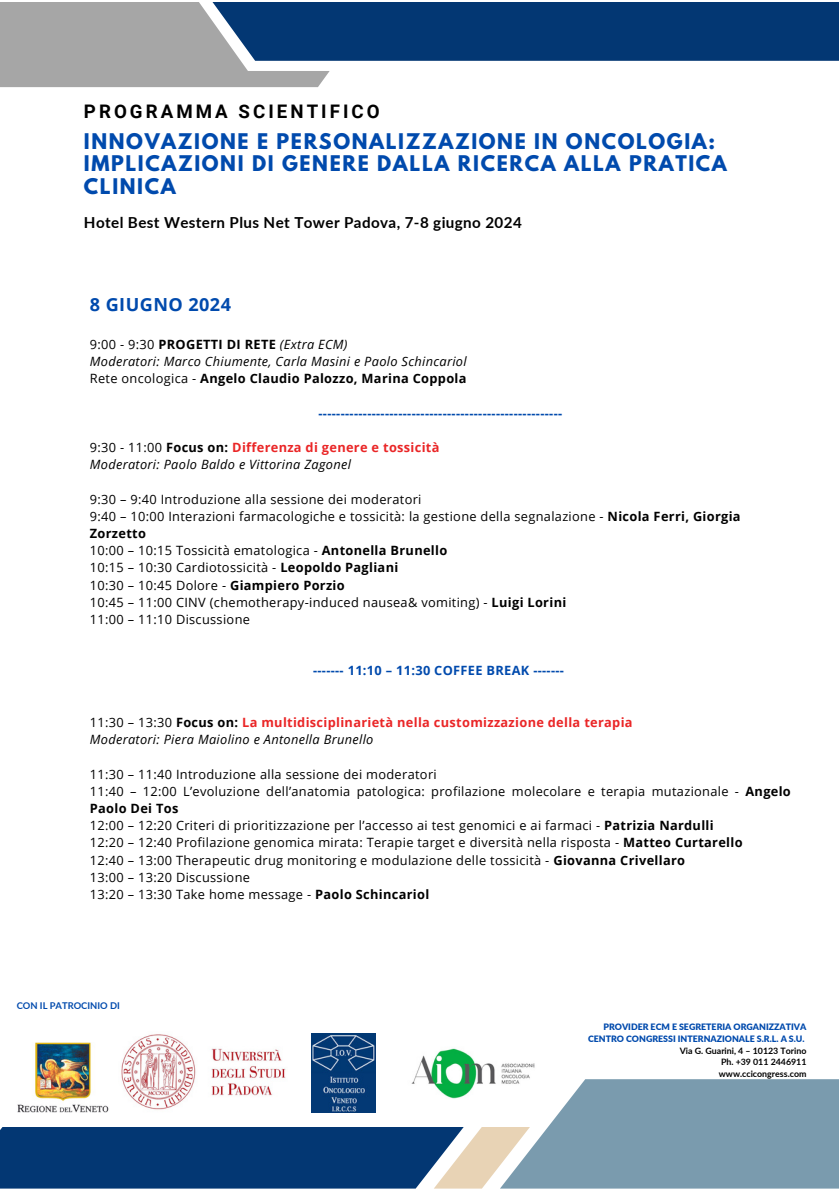
<style>
.page{position:relative;width:839px;height:1191px;background:#fff}
.page>*{position:absolute;margin:0;border:0;box-sizing:border-box;transform-origin:0 0}
.t1{font:700 19.2px/22.4px "League Spartan";letter-spacing:.085em;color:#004aad}
.t2{font:700 18.6px "Roboto";letter-spacing:.165em;color:#000}
.t3{font:700 18px "Open Sans";letter-spacing:.025em;color:#004aad}
.t4{font:700 15.2px "Lato";letter-spacing:.025em;color:#000}
.t5{font:12.8px/17.2px "Open Sans";letter-spacing:.025em;color:#000}
.t6{font:italic 12.8px/17.2px "Open Sans";letter-spacing:.025em;color:#000}
.t7{font:700 12.8px/17.2px "Open Sans";letter-spacing:.025em;color:#ea2627}
.t8{font:700 12.8px "Open Sans";letter-spacing:.025em;color:#004aad}
.t9{font:700 9.4px "Lato";color:#004aad}
.t10{font:900 8.8px/11.8px "Lato";color:#004aad;text-align:right}
.t11{font:700 8.8px/11.8px "Lato";color:#000;text-align:justify}
.s1{font-style:normal}
.s2{font-weight:700;font-style:normal}
.s3{font-weight:700;font-style:normal;color:#ea2627}
.s4{font-weight:700}
.s5{font-weight:400;color:#000}
.s6{color:#000}
.s7{font-weight:400;font-style:italic;color:#000}
</style>
<div class="page">
<svg style="left:0;top:2px;width:838px;height:85px"></svg>
<svg style="left:0;top:1079px;width:838px;height:110px"></svg>
<img style="left:398px;top:1048px;width:151px;height:65px">
<img style="left:311px;top:1034px;width:64px;height:79px">
<img style="left:118px;top:1034px;width:171px;height:78px">
<img style="left:17px;top:1042px;width:93px;height:70px">
<h1 class="t2" style="left:84px;top:101px;width:297px">PROGRAMMA SCIENTIFICO</h1>
<h1 class="t1" style="left:84px;top:132px;width:644px">INNOVAZIONE E PERSONALIZZAZIONE IN ONCOLOGIA:<br>IMPLICAZIONI DI GENERE DALLA RICERCA ALLA PRATICA<br>CLINICA</h1>
<h2 class="t4" style="left:84px;top:213px;width:439px">Hotel Best Western Plus Net Tower Padova, 7-8 giugno 2024</h2>
<h3 class="t3" style="left:90px;top:292px;width:143px">8 GIUGNO 2024</h3>
<p class="t6" style="left:90px;top:335px;width:378px"><span class="s1">9:00 - 9:30</span> <span class="s2">PROGETTI DI RETE</span> (Extra ECM)<br>Moderatori: Marco Chiumente, Carla Masini e Paolo Schincariol<br><span class="s1">Rete oncologica -</span> <span class="s2">Angelo Claudio Palozzo, Marina Coppola</span></p>
<p class="t8" style="left:318px;top:404px;width:245px">-------------------------------------------------------</p>
<p class="t6" style="left:90px;top:438px;width:351px"><span class="s1">9:30 - 11:00</span> <span class="s2">Focus on:</span> <span class="s3">Differenza di genere e tossicità<br></span>Moderatori: Paolo Baldo e Vittorina Zagonel</p>
<p class="t5" style="left:90px;top:490px;width:652px">9:30 – 9:40 Introduzione alla sessione dei moderatori<br>9:40 – 10:00 Interazioni farmacologiche e tossicità: la gestione della segnalazione - <span class="s4">Nicola Ferri, Giorgia Zorzetto<br></span>10:00 – 10:15 Tossicità ematologica - <span class="s4">Antonella Brunello<br></span>10:15 – 10:30 Cardiotossicità - <span class="s4">Leopoldo Pagliani<br></span>10:30 – 10:45 Dolore - <span class="s4">Giampiero Porzio<br></span>10:45 – 11:00 CINV (chemotherapy-induced nausea&amp; vomiting) - <span class="s4">Luigi Lorini<br></span>11:00 – 11:10 Discussione</p>
<p class="t8" style="left:313px;top:662px;width:252px">------- 11:10 – 11:30 COFFEE BREAK -------</p>
<p class="t7" style="left:90px;top:713px;width:544px"><span class="s5">11:30 – 13:30</span> <span class="s6">Focus on:</span> La multidisciplinarietà nella customizzazione della terapia<br><span class="s7">Moderatori: Piera Maiolino e Antonella Brunello</span></p>
<p class="t5" style="left:90px;top:765px;width:702px">11:30 – 11:40 Introduzione alla sessione dei moderatori<br>11:40 – 12:00 L’evoluzione dell’anatomia patologica: profilazione molecolare e terapia mutazionale - <span class="s4">Angelo Paolo Dei Tos<br></span>12:00 – 12:20 Criteri di prioritizzazione per l’accesso ai test genomici e ai farmaci - <span class="s4">Patrizia Nardulli<br></span>12:20 – 12:40 Profilazione genomica mirata: Terapie target e diversità nella risposta - <span class="s4">Matteo Curtarello<br></span>12:40 – 13:00 Therapeutic drug monitoring e modulazione delle tossicità - <span class="s4">Giovanna Crivellaro<br></span>13:00 – 13:20 Discussione<br>13:20 – 13:30 Take home message - <span class="s4">Paolo Schincariol</span></p>
<p class="t9" style="left:17px;top:999px;width:105px">CON IL PATROCINIO DI</p>
<p class="t10" style="left:588px;top:1021px;width:220px">PROVIDER ECM E SEGRETERIA ORGANIZZATIVA<br>CENTRO CONGRESSI INTERNAZIONALE S.R.L. A S.U.</p>
<p class="t11" style="left:718px;top:1044px;width:89px;text-indent:-39px">Via G. Guarini, 4 – 10123 Torino Ph. +39 011 2446911 www.ccicongress.com</p>
</div>
